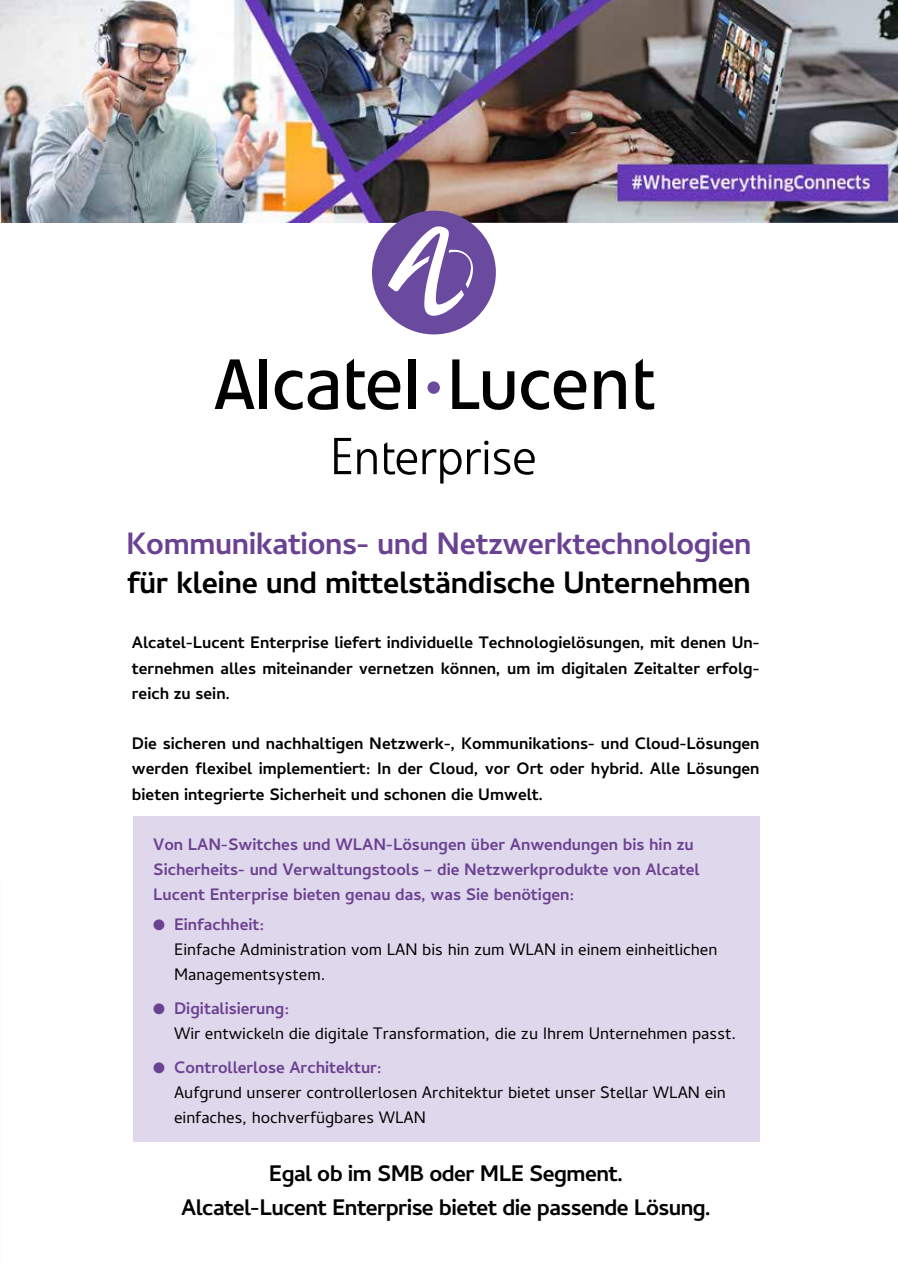
<style>
.page{position:relative;width:898px;height:1263px;background:#fff}
.page>*{position:absolute;margin:0;border:0;box-sizing:border-box;transform-origin:0 0}
.t1{font:700 39px "Cambay Devanagari";letter-spacing:-.01em;color:#000}
.t2{font:700 39px "Cambay Devanagari";letter-spacing:-.01em;color:#6b4192}
.t3{font:700 28.5px/34.2px "Cambay Devanagari";letter-spacing:-.02em;color:#000;text-align:center}
.t4{font:700 21px/25.2px "Cambay Devanagari";color:#000;text-align:justify}
.t5{font:21px/25.2px "Cambay Devanagari";color:#000}
.t6{font:700 21px/25.2px "Cambay Devanagari";color:#6b4192}
.s1{color:#6b4192}
.s2{font-weight:700;color:#6b4192}
</style>
<div class="page">
<div style="left:133px;top:816px;width:626px;height:326px;background:#dfd7ec"></div>
<img style="left:0;top:0;width:897px;height:222px">
<div style="left:427px;top:381px;width:12px;height:13px;background:#6a4a9e;border-radius:50%"></div>
<div style="left:408px;top:359px;width:7px;height:50px;background:#000"></div>
<svg style="left:347px;top:359px;width:53px;height:51px"></svg>
<svg style="left:452px;top:359px;width:62px;height:51px"></svg>
<svg style="left:521px;top:370px;width:65px;height:40px"></svg>
<svg style="left:334px;top:438px;width:200px;height:45px"></svg>
<svg style="left:594px;top:370px;width:31px;height:39px"></svg>
<div style="left:260px;top:359px;width:7px;height:50px;background:#000"></div>
<svg style="left:214px;top:359px;width:40px;height:50px"></svg>
<svg style="left:274px;top:370px;width:64px;height:40px"></svg>
<svg style="left:635px;top:359px;width:19px;height:51px"></svg>
<svg style="left:372px;top:211px;width:123px;height:123px"></svg>
<h1 class="t2" style="left:126px;top:518px;width:626px">Kommunikations- und Netzwerktechnologien</h1>
<h1 class="t1" style="left:127px;top:557px;width:625px">für kleine und mittelständische Unternehmen</h1>
<p class="t4" style="left:132px;top:628px;width:629px">Alcatel-Lucent Enterprise liefert individuelle Technologielösungen, mit denen Un&shy;ternehmen alles miteinander vernetzen können, um im digitalen Zeitalter erfolg&shy;reich zu sein.</p>
<p class="t4" style="left:132px;top:729px;width:629px">Die sicheren und nachhaltigen Netzwerk-, Kommunikations- und Cloud-Lösungen werden flexibel implementiert: In der Cloud, vor Ort oder hybrid. Alle Lösungen bieten integrierte Sicherheit und schonen die Umwelt.</p>
<p class="t6" style="left:153px;top:830px;width:547px">Von LAN-Switches und WLAN-Lösungen über Anwendungen bis hin zu<br>Sicherheits- und Verwaltungstools – die Netzwerkprodukte von Alcatel<br>Lucent Enterprise bieten genau das, was Sie benötigen:</p>
<p class="t5" style="left:174px;top:915px;width:544px;text-indent:-21px"><span class="s1">●</span> <span class="s2">Einfachheit:<br></span>Einfache Administration vom LAN bis hin zum WLAN in einem einheitlichen<br>Managementsystem.</p>
<p class="t5" style="left:174px;top:999px;width:563px;text-indent:-21px"><span class="s1">●</span> <span class="s2">Digitalisierung:<br></span>Wir entwickeln die digitale Transformation, die zu Ihrem Unternehmen passt.</p>
<p class="t5" style="left:174px;top:1058px;width:553px;text-indent:-21px"><span class="s1">●</span> <span class="s2">Controllerlose Architektur:<br></span>Aufgrund unserer controllerlosen Architektur bietet unser Stellar WLAN ein einfaches, hochverfügbares WLAN</p>
<h2 class="t3" style="left:181px;top:1154px;width:530px">Egal ob im SMB oder MLE Segment.<br>Alcatel-Lucent Enterprise bietet die passende Lösung.</h2>
</div>
